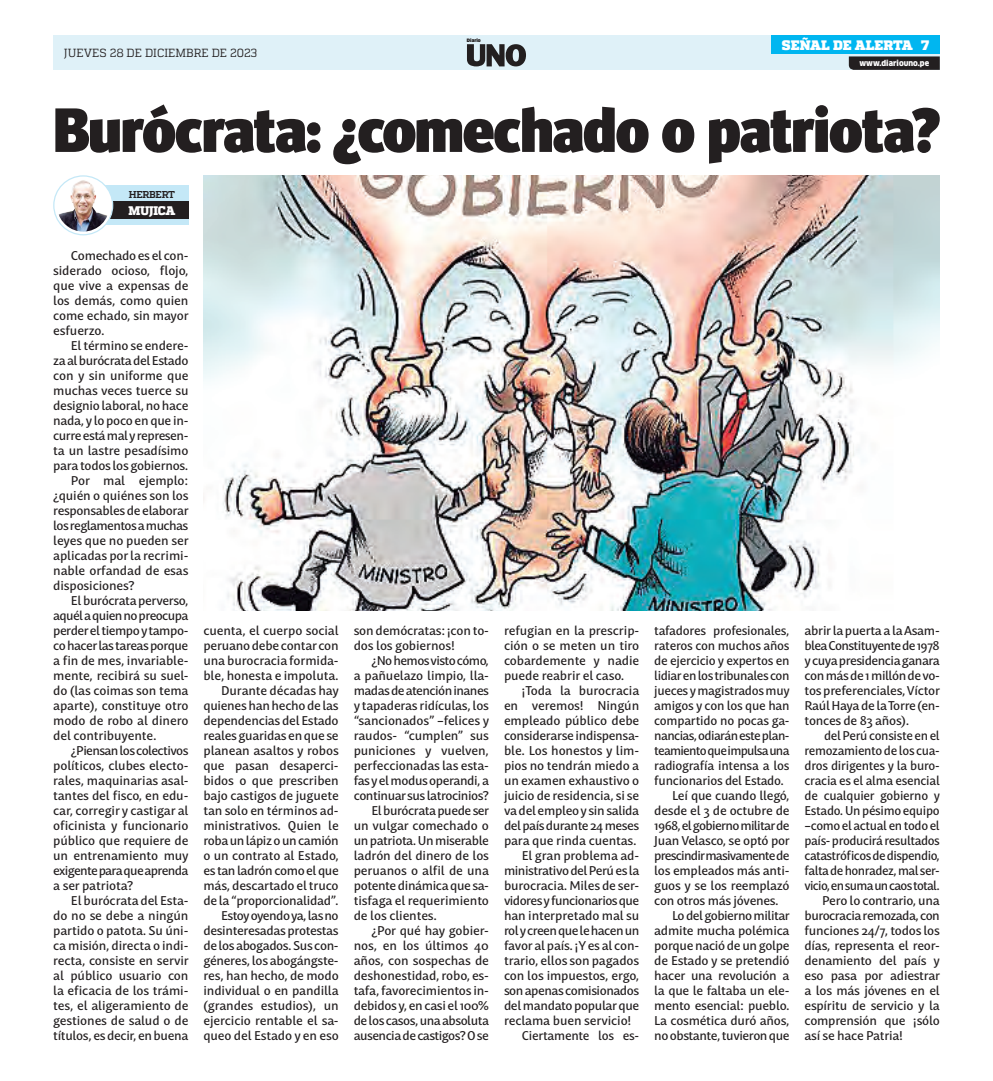
<style>
.page{position:relative;width:993px;height:1081px;background:#fff}
.page>*{position:absolute;margin:0;border:0;box-sizing:border-box;transform-origin:0 0}
.TITULAR{font:900 62.38px "Meta Head OT";letter-spacing:-.015em;color:#231f20}
.t1{font:900 13.75px "Quadon";color:#fff}
.TEXTO_NOTA{font:500 12.5px/15px "Mastro Sans";letter-spacing:-.02em;color:#231f20;text-align:justify}
.CARGO_CREDITO{font:800 12.5px "Quadon";letter-spacing:-.025em;color:#fff}
.t2{font:11.75px "Quadon";color:#231f20;scale:.95 1}
.NOMBRE_CREDITO{font:700 10px "Quadon";letter-spacing:-.03em;color:#231f20}
.t3{font:900 7.88px "Clan Pro";color:#fff;scale:.95 1}
.t4{font:900 4.62px "Clan Pro";letter-spacing:-.01em;color:#231f20}
</style>
<div class="page">
<div style="left:53px;top:35px;width:886px;height:35px;background:#dff1f8"></div>
<div style="left:771px;top:35px;width:168px;height:19px;background:#00b6f0"></div>
<svg style="left:848px;top:56px;width:91px;height:14px"></svg>
<svg style="left:467px;top:44px;width:59px;height:22px"></svg>
<img style="left:203px;top:175px;width:736px;height:435px">
<div style="left:80px;top:186px;width:108px;height:39px;background:#c4e8f7"></div>
<div style="left:94px;top:201px;width:94px;height:17px;background:#231f20"></div>
<svg style="left:54px;top:176px;width:59px;height:59px"></svg>
<div style="left:53px;top:175px;width:60px;height:60px;border:1px solid #c4e8f7;border-radius:50%"></div>
<img style="left:57px;top:179px;width:52px;height:53px">
<p class="t2" style="left:64px;top:46px;width:205px">JUEVES 28 DE DICIEMBRE DE 2023</p>
<p class="t4" style="left:467px;top:38px;width:15px">Diario</p>
<p class="t1" style="left:781px;top:37px;width:132px">SEÑAL DE ALERTA</p>
<p class="t1" style="left:920px;top:37px;width:10px">7</p>
<p class="t3" style="left:859px;top:59px;width:75px">www.diariouno.pe</p>
<p class="TITULAR" style="left:53px;top:93px;width:887px">Burócrata: ¿comechado o patriota?</p>
<p class="NOMBRE_CREDITO" style="left:129px;top:188px;width:48px">HERBERT</p>
<p class="CARGO_CREDITO" style="left:128px;top:203px;width:48px">MUJICA</p>
<p class="TEXTO_NOTA" style="left:53px;top:247px;width:137px;text-indent:18px">Comechado es el con&shy;siderado ocioso, flojo, que vive a expensas de los demás, como quien come echado, sin mayor esfuerzo.</p>
<p class="TEXTO_NOTA" style="left:53px;top:337px;width:137px;text-indent:18px">El término se endere&shy;za al burócrata del Estado con y sin uniforme que muchas veces tuerce su designio laboral, no hace nada, y lo poco en que in&shy;curre está mal y represen&shy;ta un lastre pesadísimo para todos los gobiernos.</p>
<p class="TEXTO_NOTA" style="left:53px;top:472px;width:137px;text-indent:18px">Por mal ejemplo: ¿quién o quiénes son los responsables de elaborar los reglamentos a muchas leyes que no pueden ser aplicadas por la recrimi&shy;nable orfandad de esas disposiciones?</p>
<p class="TEXTO_NOTA" style="left:53px;top:592px;width:137px;text-indent:18px">El burócrata perverso, aquél a quien no preocupa perder el tiempo y tampo&shy;co hacer las tareas porque a fin de mes, invariable&shy;mente, recibirá su suel&shy;do (las coimas son tema aparte), constituye otro modo de robo al dinero del contribuyente.</p>
<p class="TEXTO_NOTA" style="left:53px;top:742px;width:137px;text-indent:18px">¿Piensan los colectivos políticos, clubes electo&shy;rales, maquinarias asal&shy;tantes del fisco, en edu&shy;car, corregir y castigar al oficinista y funcionario público que requiere de un entrenamiento muy exigente para que aprenda a ser patriota?</p>
<p class="TEXTO_NOTA" style="left:53px;top:892px;width:137px;text-indent:18px">El burócrata del Esta&shy;do no se debe a ningún partido o patota. Su úni&shy;ca misión, directa o indi&shy;recta, consiste en servir al público usuario con la eficacia de los trámi&shy;tes, el aligeramiento de gestiones de salud o de títulos, es decir, en buena</p>
<p class="TEXTO_NOTA" style="left:203px;top:622px;width:137px">cuenta, el cuerpo social peruano debe contar con una burocracia formida&shy;ble, honesta e impoluta.</p>
<p class="TEXTO_NOTA" style="left:203px;top:682px;width:137px;text-indent:18px">Durante décadas hay quienes han hecho de las dependencias del Estado reales guaridas en que se planean asaltos y robos que pasan desaperci&shy;bidos o que prescriben bajo castigos de juguete tan solo en términos ad&shy;ministrativos. Quien le roba un lápiz o un camión o un contrato al Estado, es tan ladrón como el que más, descartado el truco de la “proporcionalidad”.</p>
<p class="TEXTO_NOTA" style="left:203px;top:907px;width:137px;text-indent:18px">Estoy oyendo ya, las no desinteresadas protestas de los abogados. Sus con&shy;géneres, los abogángste&shy;res, han hecho, de modo individual o en pandilla (grandes estudios), un ejercicio rentable el sa&shy;queo del Estado y en eso</p>
<p class="TEXTO_NOTA" style="left:353px;top:622px;width:137px">son demócratas: ¡con to&shy;dos los gobiernos!</p>
<p class="TEXTO_NOTA" style="left:353px;top:652px;width:137px;text-indent:18px">¿No hemos visto cómo, a pañuelazo limpio, lla&shy;madas de atención inanes y tapaderas ridículas, los “sancionados” –felices y raudos- “cumplen” sus puniciones y vuelven, perfeccionadas las esta&shy;fas y el modus operandi, a continuar sus latrocinios?</p>
<p class="TEXTO_NOTA" style="left:353px;top:802px;width:137px;text-indent:18px">El burócrata puede ser un vulgar comechado o un patriota. Un miserable ladrón del dinero de los peruanos o alfil de una potente dinámica que sa&shy;tisfaga el requerimiento de los clientes.</p>
<p class="TEXTO_NOTA" style="left:353px;top:922px;width:137px;text-indent:18px">¿Por qué hay gobier&shy;nos, en los últimos 40 años, con sospechas de deshonestidad, robo, es&shy;tafa, favorecimientos in&shy;debidos y, en casi el 100% de los casos, una absoluta ausencia de castigos? O se</p>
<p class="TEXTO_NOTA" style="left:504px;top:622px;width:137px">refugian en la prescrip&shy;ción o se meten un tiro cobardemente y nadie puede reabrir el caso.</p>
<p class="TEXTO_NOTA" style="left:504px;top:682px;width:137px;text-indent:18px">¡Toda la burocracia en veremos! Ningún empleado público debe considerarse indispensa&shy;ble. Los honestos y lim&shy;pios no tendrán miedo a un examen exhaustivo o juicio de residencia, si se va del empleo y sin salida del país durante 24 meses para que rinda cuentas.</p>
<p class="TEXTO_NOTA" style="left:504px;top:847px;width:137px;text-indent:18px">El gran problema ad&shy;ministrativo del Perú es la burocracia. Miles de ser&shy;vidores y funcionarios que han interpretado mal su rol y creen que le hacen un favor al país. ¡Y es al con&shy;trario, ellos son pagados con los impuestos, ergo, son apenas comisionados del mandato popular que reclama buen servicio!</p>
<p class="TEXTO_NOTA" style="left:521px;top:1027px;width:119px">Ciertamente los es-</p>
<p class="TEXTO_NOTA" style="left:654px;top:622px;width:137px">tafadores profesionales, rateros con muchos años de ejercicio y expertos en lidiar en los tribunales con jueces y magistrados muy amigos y con los que han compartido no pocas ga&shy;nancias, odiarán este plan&shy;teamiento que impulsa una radiografía intensa a los funcionarios del Estado.</p>
<p class="TEXTO_NOTA" style="left:654px;top:787px;width:137px;text-indent:18px">Leí que cuando llegó, desde el 3 de octubre de 1968, el gobierno militar de Juan Velasco, se optó por prescindir masivamente de los empleados más anti&shy;guos y se los reemplazó con otros más jóvenes.</p>
<p class="TEXTO_NOTA" style="left:654px;top:907px;width:137px;text-indent:18px">Lo del gobierno militar admite mucha polémica porque nació de un golpe de Estado y se pretendió hacer una revolución a la que le faltaba un ele&shy;mento esencial: pueblo.<br>La cosmética duró años, no obstante, tuvieron que</p>
<p class="TEXTO_NOTA" style="left:804px;top:622px;width:137px">abrir la puerta a la Asam&shy;blea Constituyente de 1978 y cuya presidencia ganara con más de 1 millón de vo&shy;tos preferenciales, Víctor Raúl Haya de la Torre (en&shy;tonces de 83 años).</p>
<p class="TEXTO_NOTA" style="left:804px;top:727px;width:137px;text-indent:20px">del Perú consiste en el remozamiento de los cua&shy;dros dirigentes y la buro&shy;cracia es el alma esencial de cualquier gobierno y Estado. Un pésimo equipo –como el actual en todo el país- producirá resultados catastróficos de dispendio, falta de honradez, mal ser&shy;vicio, en suma un caos total.</p>
<p class="TEXTO_NOTA" style="left:804px;top:892px;width:137px;text-indent:18px">Pero lo contrario, una burocracia remozada, con funciones 24/7, todos los días, representa el reor&shy;denamiento del país y eso pasa por adiestrar a los más jóvenes en el espíritu de servicio y la comprensión que ¡sólo así se hace Patria!</p>
</div>
